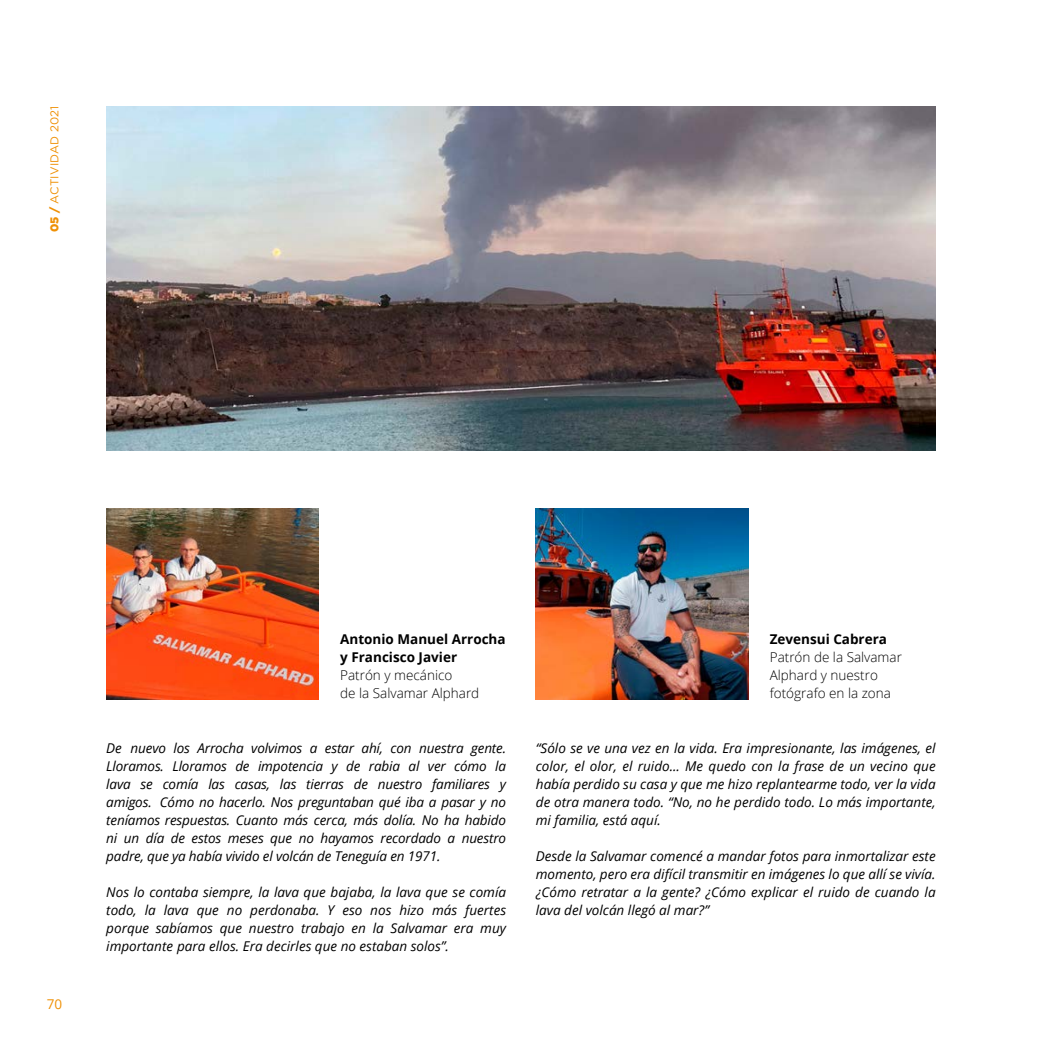
<style>
.page{position:relative;width:1042px;height:1042px;background:#fff}
.page>*{position:absolute;margin:0;border:0;box-sizing:border-box;transform-origin:0 0}
.t1{font:italic 13.5px/18px "Open Sans";color:#000;text-align:justify}
.t2{font:300 13.5px/18px "Open Sans";color:#000}
.t3{font:700 13.5px/18px "Open Sans";color:#000}
.t4{font:13.5px "Open Sans";color:#ef9004}
.t5{font:11.4px "Gotham Pro";letter-spacing:.02em;color:#ef9004}
.s1{font-weight:900}
.s2{font-style:inherit}
</style>
<div class="page">
<img style="left:106px;top:106px;width:829px;height:344px">
<img style="left:106px;top:508px;width:213px;height:192px">
<img style="left:536px;top:508px;width:212px;height:192px">
<p class="t5" style="left:48px;top:232px;width:127px;rotate:-90deg"><span class="s1">05 /</span> ACTIVIDAD 2021</p>
<p class="t4" style="left:47px;top:994px;width:17px">70</p>
<p class="t3" style="left:340px;top:629px;width:167px">Antonio Manuel Arrocha y Francisco Javier</p>
<p class="t2" style="left:340px;top:665px;width:141px">Patrón y mecánico<br>de la Salvamar Alphard</p>
<p class="t1" style="left:106px;top:739px;width:401px"><span class="s2">D</span>e nuevo los <span class="s2">A</span>rrocha volvimos a estar ahí, con nuestra gente.<br>Lloramos. Lloramos de impotencia y de rabia al ver cómo la lava se comía las casas, las tierras de nuestro familiares y amigos. Cómo no hacerlo. Nos preguntaban qué iba a pasar y no teníamos respuestas. Cuanto más cerca, más dolía. No ha habido ni un día de estos meses que no hayamos recordado a nuestro padre, que ya había vivido el volcán de Teneguía en 1971.</p>
<p class="t1" style="left:106px;top:883px;width:401px">Nos lo contaba siempre, la lava que bajaba, la lava que se comía todo, la lava que no perdonaba. Y eso nos hizo más fuertes porque sabíamos que nuestro trabajo en la Salvamar era muy importante para ellos. Era decirles que no estaban solos”.</p>
<p class="t3" style="left:770px;top:629px;width:119px">Zevensui Cabrera</p>
<p class="t2" style="left:770px;top:647px;width:134px">Patrón de la Salvamar<br>Alphard y nuestro fotógrafo en la zona</p>
<p class="t1" style="left:536px;top:739px;width:401px">“Sólo se ve una vez en la vida. Era impresionante, las imágenes, el color, el olor, el ruido... Me quedo con la frase de un vecino que había perdido su casa y que me hizo replantearme todo, ver la vida de otra manera todo. “No, no he perdido todo. Lo más importante, mi familia, está aquí.</p>
<p class="t1" style="left:536px;top:847px;width:401px"><span class="s2">D</span>esde la <span class="s2">S</span>alvamar comencé a mandar <span class="s2">f</span>otos para inmortalizar este momento, pero era difícil transmitir en imágenes lo que allí se vivía. ¿Cómo retratar a la gente? ¿Cómo explicar el ruido de cuando la lava del volcán llegó al mar?”</p>
</div>
